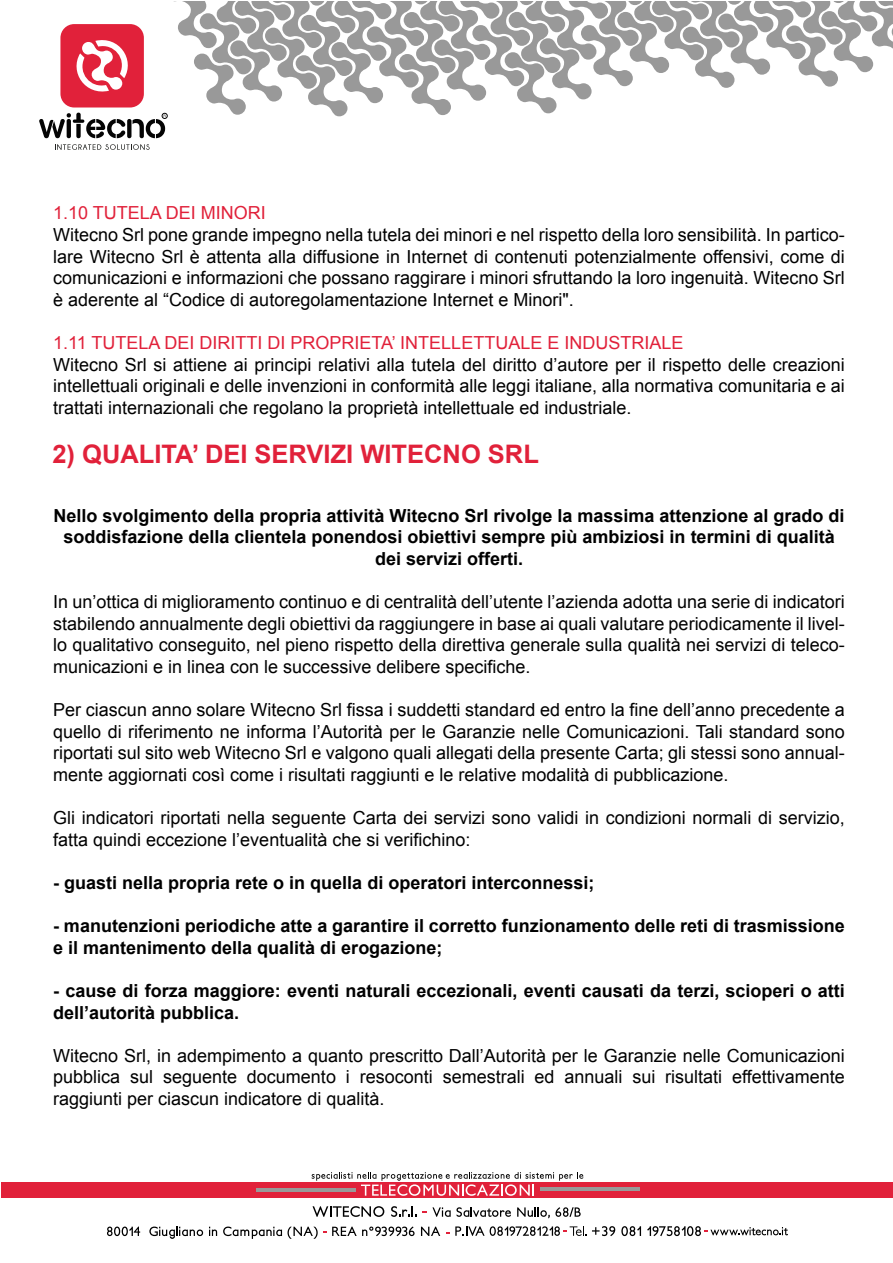
<style>
.page{position:relative;width:893px;height:1263px;background:#fff}
.page>*{position:absolute;margin:0;border:0;box-sizing:border-box;transform-origin:0 0}
.t1{font:700 25.5px "Arial";color:#e1213a}
.t2{font:18px/21.6px "Arial";color:#000;text-align:justify}
.t3{font:700 18px/21.6px "Arial";color:#000}
.t4{font:18px "Arial";color:#e1213a}
</style>
<div class="page">
<svg style="left:592px;top:1226px;width:23px;height:10px"></svg>
<svg style="left:621px;top:1226px;width:20px;height:10px"></svg>
<svg style="left:455px;top:1226px;width:131px;height:10px"></svg>
<svg style="left:647px;top:1226px;width:141px;height:10px"></svg>
<svg style="left:107px;top:1226px;width:33px;height:10px"></svg>
<svg style="left:149px;top:1226px;width:54px;height:13px"></svg>
<svg style="left:209px;top:1227px;width:8px;height:9px"></svg>
<svg style="left:223px;top:1226px;width:103px;height:13px"></svg>
<svg style="left:332px;top:1226px;width:83px;height:10px"></svg>
<svg style="left:421px;top:1226px;width:19px;height:10px"></svg>
<div style="left:1px;top:1182px;width:891px;height:15px;background:#e1213a"></div>
<hr style="left:256px;top:1188px;width:100px;height:3px;background:#999">
<hr style="left:540px;top:1187px;width:100px;height:4px;background:#999">
<svg style="left:312px;top:1206px;width:72px;height:11px"></svg>
<svg style="left:391px;top:1206px;width:26px;height:11px"></svg>
<svg style="left:423px;top:1207px;width:88px;height:10px"></svg>
<svg style="left:517px;top:1207px;width:64px;height:11px"></svg>
<svg style="left:312px;top:1172px;width:271px;height:24px"></svg>
<svg style="left:39px;top:1px;width:854px;height:137px"></svg>
<svg style="left:55px;top:144px;width:95px;height:6px"></svg>
<p class="t4" style="left:53px;top:201px;width:214px">1.10 TUTELA DEI MINORI</p>
<p class="t2" style="left:53px;top:224px;width:793px">Witecno Srl pone grande impegno nella tutela dei minori e nel rispetto della loro sensibilità. In partico&shy;lare Witecno Srl è attenta alla diffusione in Internet di contenuti potenzialmente offensivi, come di comunicazioni e informazioni che possano raggirare i minori sfruttando la loro ingenuità. Witecno Srl è aderente al “Codice di autoregolamentazione Internet e Minori".</p>
<p class="t4" style="left:53px;top:331px;width:632px">1.11 TUTELA DEI DIRITTI DI PROPRIETA’ INTELLETTUALE E INDUSTRIALE</p>
<p class="t2" style="left:53px;top:354px;width:793px">Witecno Srl si attiene ai principi relativi alla tutela del diritto d’autore per il rispetto delle creazioni intellettuali originali e delle invenzioni in conformità alle leggi italiane, alla normativa comunitaria e ai trattati internazionali che regolano la proprietà intellettuale ed industriale.</p>
<h1 class="t1" style="left:52px;top:437px;width:488px">2) QUALITA’ DEI SERVIZI WITECNO SRL</h1>
<p class="t3" style="left:54px;top:505px;width:793px;text-align:center">Nello svolgimento della propria attività Witecno Srl rivolge la massima attenzione al grado di soddisfazione della clientela ponendosi obiettivi sempre più ambiziosi in termini di qualità dei servizi offerti.</p>
<p class="t2" style="left:53px;top:591px;width:793px">In un’ottica di miglioramento continuo e di centralità dell’utente l’azienda adotta una serie di indicatori stabilendo annualmente degli obiettivi da raggiungere in base ai quali valutare periodicamente il livel&shy;lo qualitativo conseguito, nel pieno rispetto della direttiva generale sulla qualità nei servizi di teleco&shy;municazioni e in linea con le successive delibere specifiche.</p>
<p class="t2" style="left:53px;top:699px;width:793px">Per ciascun anno solare Witecno Srl fissa i suddetti standard ed entro la fine dell’anno precedente a quello di riferimento ne informa l’Autorità per le Garanzie nelle Comunicazioni. Tali standard sono riportati sul sito web Witecno Srl e valgono quali allegati della presente Carta; gli stessi sono annual&shy;mente aggiornati così come i risultati raggiunti e le relative modalità di pubblicazione.</p>
<p class="t2" style="left:53px;top:807px;width:793px">Gli indicatori riportati nella seguente Carta dei servizi sono validi in condizioni normali di servizio, fatta quindi eccezione l’eventualità che si verifichino:</p>
<p class="t3" style="left:53px;top:872px;width:543px">- guasti nella propria rete o in quella di operatori interconnessi;</p>
<p class="t3" style="left:53px;top:916px;width:793px">- manutenzioni periodiche atte a garantire il corretto funzionamento delle reti di trasmissione e il mantenimento della qualità di erogazione;</p>
<p class="t3" style="left:53px;top:980px;width:793px">- cause di forza maggiore: eventi naturali eccezionali, eventi causati da terzi, scioperi o atti dell’autorità pubblica.</p>
<p class="t2" style="left:53px;top:1045px;width:793px">Witecno Srl, in adempimento a quanto prescritto Dall’Autorità per le Garanzie nelle Comunicazioni pubblica sul seguente documento i resoconti semestrali ed annuali sui risultati effettivamente raggiunti per ciascun indicatore di qualità.</p>
</div>
